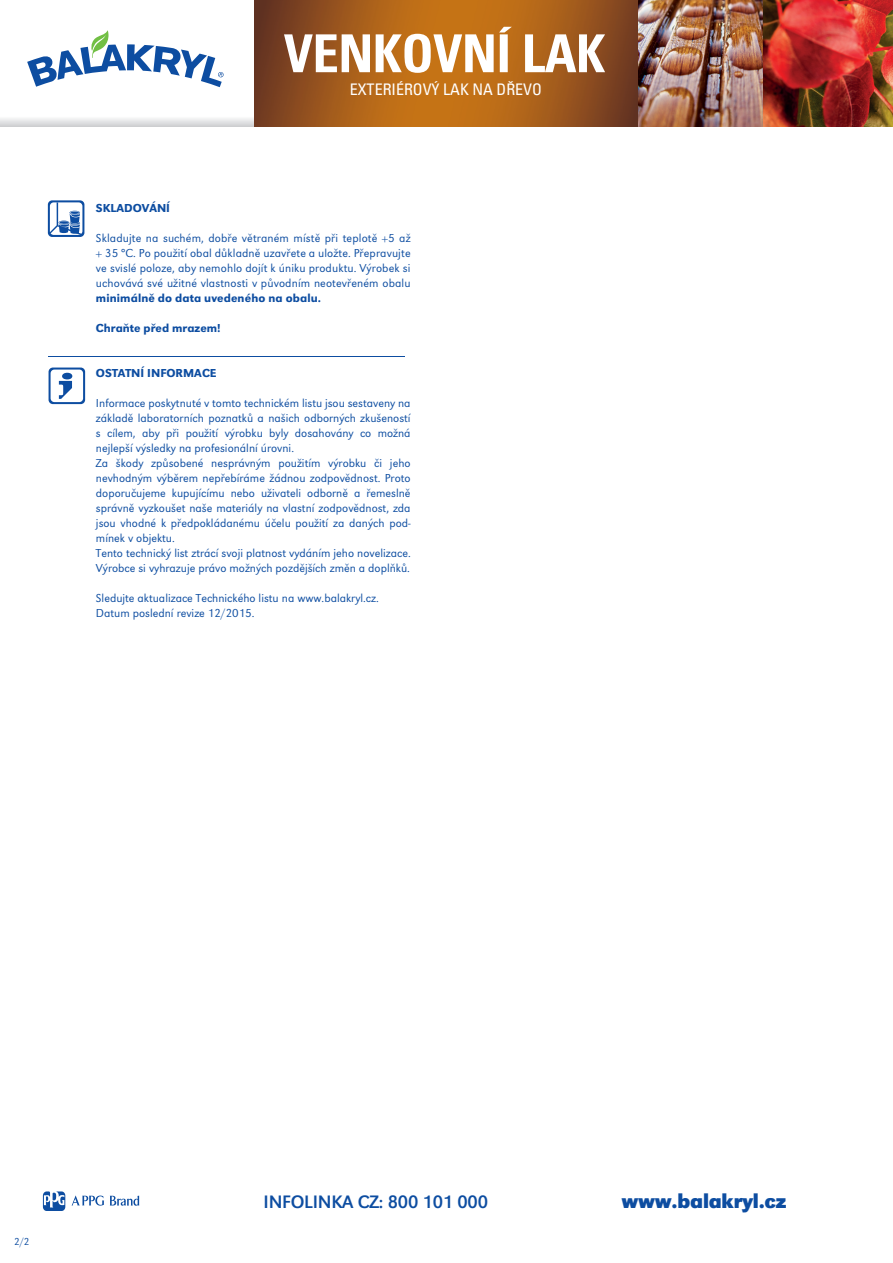
<style>
.page{position:relative;width:893px;height:1263px;background:#fff}
.page>*{position:absolute;margin:0;border:0;box-sizing:border-box;transform-origin:0 0}
.t1{font:700 condensed 52.35px "Univers CE";letter-spacing:-.01em;color:#fff}
.t2{font:700 20.85px "URW Grotesk TCE";letter-spacing:-.01em;color:#0d4da1}
.t3{font:18.75px "URW Grotesk TCE";letter-spacing:-.01em;color:#0d4da1}
.t4{font:condensed 15.9px "Univers CE";color:#fff}
.t5{font:300 12px/15px "URW Grotesk TCE";color:#0d4da1}
.t6{font:500 12px "URW Grotesk TCE";color:#0d4da1}
.t7{font:300 10.5px "URW Grotesk TCE";color:#0d4da1}
</style>
<div class="page">
<svg style="left:0;top:118px;width:254px;height:8px"></svg>
<img style="left:254px;top:0;width:639px;height:126px">
<svg style="left:27px;top:30px;width:197px;height:57px"></svg>
<svg style="left:43px;top:1191px;width:22px;height:20px"></svg>
<svg style="left:71px;top:1195px;width:69px;height:11px"></svg>
<svg style="left:49px;top:368px;width:36px;height:36px"></svg>
<hr style="left:48px;top:356px;width:357px;height:1px;background:#0d4da1">
<svg style="left:48px;top:200px;width:36px;height:37px"></svg>
<h1 class="t1" style="left:284px;top:34px;width:323px">VENKOVNÍ LAK</h1>
<h3 class="t4" style="left:350px;top:83px;width:194px">EXTERIÉROVÝ LAK NA DŘEVO</h3>
<p class="t6" style="left:96px;top:204px;width:76px">SKLADOVÁNÍ</p>
<p class="t5" style="left:96px;top:232px;width:316px;text-align:justify">Skladujte na suchém, dobře větraném místě při teplotě +5 až + 35 °C. Po použití obal důkladně uzavřete a uložte. Přepravujte ve svislé poloze, aby nemohlo dojít k úniku produktu. Výrobek si uchovává své užitné vlastnosti v původním neotevřeném obalu</p>
<p class="t6" style="left:96px;top:294px;width:227px">minimálně do data uvedeného na obalu.</p>
<p class="t6" style="left:96px;top:324px;width:126px">Chraňte před mrazem!</p>
<p class="t6" style="left:96px;top:369px;width:122px">OSTATNÍ INFORMACE</p>
<p class="t5" style="left:96px;top:397px;width:316px">Informace poskytnuté v tomto technickém listu jsou sestaveny na základě laboratorních poznatků a našich odborných zkušeností s cílem, aby při použití výrobku byly dosahovány co možná nejlepší výsledky na profesionální úrovni.<br>Za škody způsobené nesprávným použitím výrobku či jeho nevhodným výběrem nepřebíráme žádnou zodpovědnost. Proto doporučujeme kupujícímu nebo uživateli odborně a řemeslně správně vyzkoušet naše materiály na vlastní zodpovědnost, zda jsou vhodné k předpokládanému účelu použití za daných pod&shy;mínek v objektu.<br>Tento technický list ztrácí svoji platnost vydáním jeho novelizace.<br>Výrobce si vyhrazuje právo možných pozdějších změn a doplňků.</p>
<p class="t5" style="left:96px;top:592px;width:284px">Sledujte aktualizace Technického listu na www.balakryl.cz.<br>Datum poslední revize 12/2015.</p>
<p class="t7" style="left:14px;top:1237px;width:17px">2/2</p>
<h3 class="t3" style="left:264px;top:1195px;width:226px">INFOLINKA CZ: 800 101 000</h3>
<h2 class="t2" style="left:622px;top:1189px;width:166px">www.balakryl.cz</h2>
</div>
